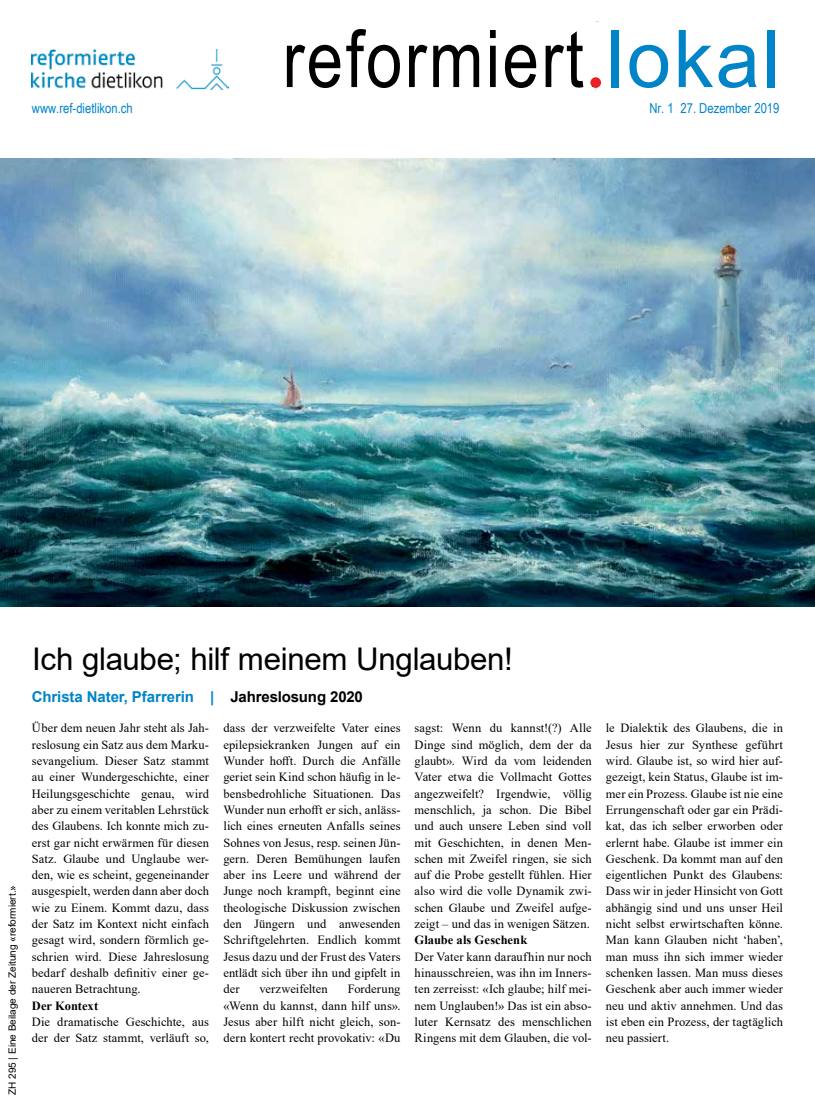
<style>
.page{position:relative;width:815px;height:1106px;background:#fff}
.page>*{position:absolute;margin:0;border:0;box-sizing:border-box;transform-origin:0 0}
.t1{font:79.62px "Arial Narrow";letter-spacing:.03em;color:#000}
.t2{font:31.25px "Arial";letter-spacing:-.01em;color:#000}
.t3{font:700 15px "Arial";letter-spacing:-.01em;color:#0084c8}
.t4{font:13.75px "Arial Narrow";color:#0084c8}
.t5{font:12.5px/16.2px "Times New Roman";letter-spacing:.005em;color:#000;text-align:justify}
.t6{font:700 12.5px "Times New Roman";letter-spacing:.005em;color:#000}
.t7{font:10px "Arial";color:#000}
.s1{color:#0d0d17}
.s2{font-family:"Arial";color:#0084c8}
.s3{color:#000}
</style>
<div class="page">
<img style="left:0;top:158px;width:815px;height:448px">
<img style="left:32px;top:50px;width:197px;height:39px">
<div style="left:590px;top:77px;width:11px;height:11px;background:#ed1d24;border-radius:50%"></div>
<p class="t4" style="left:32px;top:98px;width:102px">www.ref-dietlikon.ch</p>
<h1 class="t1" style="left:283px;top:1px;width:499px">reformiert<span class="s1">.</span><span class="s2">lokal</span></h1>
<p class="t4" style="left:649px;top:98px;width:132px">Nr. 1 27. Dezember 2019</p>
<p class="t7" style="left:5px;top:1095px;width:211px;rotate:-90deg">ZH 295 | Eine Beilage der Zeitung «reformiert.»</p>
<h2 class="t2" style="left:32px;top:637px;width:482px">Ich glaube; hilf meinem Unglauben!</h2>
<p class="t3" style="left:32px;top:686px;width:333px">Christa Nater, Pfarrerin | <span class="s3">Jahreslosung 2020</span></p>
<p class="t5" style="left:32px;top:719px;width:179px">Über dem neuen Jahr steht als Jah&shy;reslosung ein Satz aus dem Marku&shy;sevangelium. Dieser Satz stammt au einer Wundergeschichte, einer Heilungsgeschichte genau, wird aber zu einem veritablen Lehrstück des Glaubens. Ich konnte mich zu&shy;erst gar nicht erwärmen für diesen Satz. Glaube und Unglaube wer&shy;den, wie es scheint, gegeneinander ausgespielt, werden dann aber doch wie zu Einem. Kommt dazu, dass der Satz im Kontext nicht einfach gesagt wird, sondern förmlich ge&shy;schrien wird. Diese Jahreslosung bedarf deshalb definitiv einer ge&shy;naueren Betrachtung.</p>
<p class="t6" style="left:32px;top:996px;width:68px">Der Kontext</p>
<p class="t5" style="left:32px;top:1013px;width:179px">Die dramatische Geschichte, aus der der Satz stammt, verläuft so,</p>
<p class="t5" style="left:223px;top:719px;width:179px">dass der verzweifelte Vater eines epilepsiekranken Jungen auf ein Wunder hofft. Durch die Anfälle geriet sein Kind schon häufig in le&shy;bensbedrohliche Situationen. Das Wunder nun erhofft er sich, anläss&shy;lich eines erneuten Anfalls seines Sohnes von Jesus, resp. seinen Jün&shy;gern. Deren Bemühungen laufen aber ins Leere und während der Junge noch krampft, beginnt eine theologische Diskussion zwischen den Jüngern und anwesenden Schriftgelehrten. Endlich kommt Jesus dazu und der Frust des Vaters entlädt sich über ihn und gipfelt in der</p>
<p class="t5" style="left:223px;top:980px;width:179px;text-indent:124px">Forderung «Wenn du kannst, dann hilf uns».<br>Jesus aber hilft nicht gleich, son&shy;dern kontert recht provokativ: «Du</p>
<p class="t5" style="left:259px;top:980px;width:70px">verzweifelten</p>
<p class="t5" style="left:415px;top:719px;width:179px">sagst: Wenn du kannst!(?) Alle Dinge sind möglich, dem der da glaubt». Wird da vom leidenden Vater etwa die Vollmacht Gottes angezweifelt? Irgendwie, völlig menschlich, ja schon. Die Bibel und auch unsere Leben sind voll mit Geschichten, in denen Men&shy;schen mit Zweifel ringen, sie sich auf die Probe gestellt fühlen. Hier also wird die volle Dynamik zwi&shy;schen Glaube und Zweifel aufge&shy;zeigt – und das in wenigen Sätzen.</p>
<p class="t6" style="left:415px;top:931px;width:114px">Glaube als Geschenk</p>
<p class="t5" style="left:415px;top:948px;width:179px">Der Vater kann daraufhin nur noch hinausschreien, was ihn im Inners&shy;ten zerreisst: «Ich glaube; hilf mei&shy;nem Unglauben!» Das ist ein abso&shy;luter Kernsatz des menschlichen Ringens mit dem Glauben, die vol-</p>
<p class="t5" style="left:606px;top:719px;width:179px">le Dialektik des Glaubens, die in Jesus hier zur Synthese geführt wird. Glaube ist, so wird hier auf&shy;gezeigt, kein Status, Glaube ist im&shy;mer ein Prozess. Glaube ist nie eine Errungenschaft oder gar ein Prädi&shy;kat, das ich selber erworben oder erlernt habe. Glaube ist immer ein Geschenk. Da kommt man auf den eigentlichen Punkt des Glaubens:<br>Dass wir in jeder Hinsicht von Gott abhängig sind und uns unser Heil nicht selbst erwirtschaften könne.<br>Man kann Glauben nicht ‘haben’, man muss ihn sich immer wieder schenken lassen. Man muss dieses Geschenk aber auch immer wieder neu und aktiv annehmen. Und das ist eben ein Prozess, der tagtäglich neu passiert.</p>
</div>
